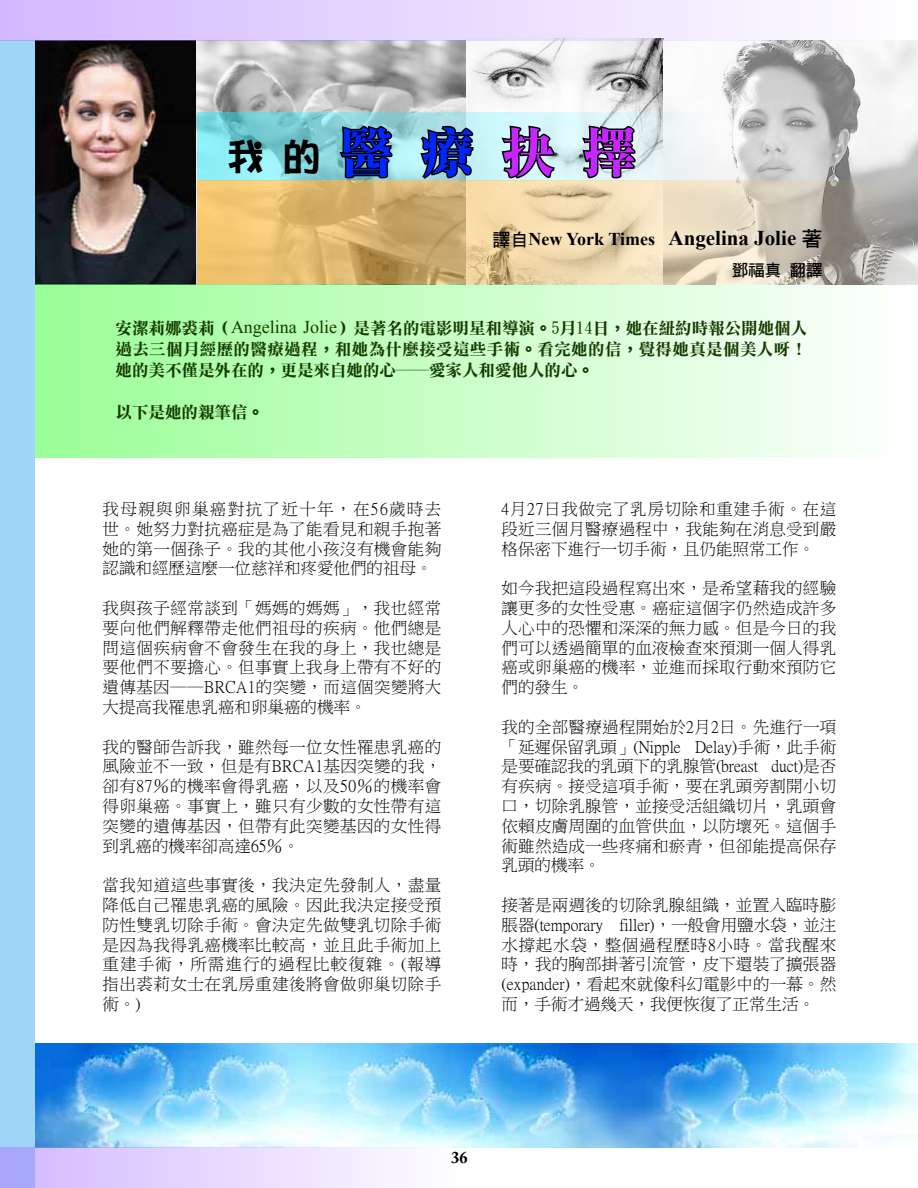
<style>
.page{position:relative;width:918px;height:1188px;background:#fff}
.page>*{position:absolute;margin:0;border:0;box-sizing:border-box;transform-origin:0 0}
.t1{font:37.5px "DFPOP1 W9 HK BF";color:#000}
.t2{font:700 21px "Times New Roman";color:#000}
.t3{font:16.5px/19.8px "P Ming Li U";letter-spacing:.015em;color:#000;text-align:justify}
.t4{font:16.5px/21px "DF Li Song Bd WIN BF";color:#163b00;text-align:justify}
.t5{font:16.5px "DF Hei Bd HK BF";color:#000}
.t6{font:700 16.5px "Adobe Caslon Pro";color:#000}
.s1{font-family:"DF Li Song Bd WIN BF";font-size:54px;color:#0026ff}
.s2{font-family:"DF Li Song Bd WIN BF";font-size:54px;color:#c626ff}
.s3{font-family:"DF Hei Bd HK BF";font-weight:400;font-size:18px}
.s4{font-size:18px}
.s5{font-family:"DF Hei Bd HK BF";font-weight:400}
.s6{font-family:"Times New Roman";font-size:18px}
</style>
<div class="page">
<img style="left:34px;top:40px;width:433px;height:244px">
<img style="left:467px;top:40px;width:451px;height:141px">
<svg style="left:197px;top:112px;width:524px;height:69px;background:#ace2e6"></svg>
<svg style="left:337px;top:122px;width:57px;height:58px;background:#3a575a"></svg>
<svg style="left:418px;top:81px;width:71px;height:100px;background:#92a8aa"></svg>
<svg style="left:499px;top:124px;width:57px;height:56px;background:#7d9395"></svg>
<svg style="left:579px;top:124px;width:84px;height:56px;background:#8f9b9c"></svg>
<svg style="left:197px;top:181px;width:721px;height:103px;background:#d9c195"></svg>
<div style="left:27px;top:284px;width:891px;height:174px;background:linear-gradient(to right,#99ff95,#fff)"></div>
<img style="left:34px;top:1044px;width:884px;height:103px">
<div style="left:0;top:40px;width:34px;height:1148px;background:#9fd5f9"></div>
<div style="left:0;top:0;width:918px;height:40px;background:linear-gradient(to right,#d3b8ff,#fefeff)"></div>
<svg style="left:0;top:1147px;width:465px;height:41px"></svg>
<p class="t1" style="left:227px;top:138px;width:411px">我 的 <span class="s1">醫 療</span> <span class="s2">抉 擇</span></p>
<p class="t2" style="left:492px;top:224px;width:332px"><span class="s3">譯自</span><span class="s4">New York Times</span> Angelina Jolie <span class="s5">著</span></p>
<p class="t5" style="left:732px;top:262px;width:92px">鄧福真 翻譯</p>
<p class="t4" style="left:116px;top:318px;width:693px">安潔莉娜裘莉（<span class="s6">Angelina Jolie</span>）是著名的電影明星和導演。5月14日，她在紐約時報公開她個人過去三個月經歷的醫療過程，和她為什麼接受這些手術。看完她的信，覺得她真是個美人呀！她的美不僅是外在的，更是來自她的心──愛家人和愛他人的心。</p>
<p class="t4" style="left:116px;top:402px;width:150px">以下是她的親筆信。</p>
<p class="t3" style="left:103px;top:499px;width:340px">我母親與卵巢癌對抗了近十年，在56歲時去世。她努力對抗癌症是為了能看見和親手抱著她的第一個孫子。我的其他小孩沒有機會能夠認識和經歷這麼一位慈祥和疼愛他們的祖母。</p>
<p class="t3" style="left:103px;top:598px;width:340px">我與孩子經常談到「媽媽的媽媽」，我也經常要向他們解釋帶走他們祖母的疾病。他們總是問這個疾病會不會發生在我的身上，我也總是要他們不要擔心。但事實上我身上帶有不好的遺傳基因──BRCA1的突變，而這個突變將大大提高我罹患乳癌和卵巢癌的機率。</p>
<p class="t3" style="left:103px;top:737px;width:340px">我的醫師告訴我，雖然每一位女性罹患乳癌的風險並不一致，但是有BRCA1基因突變的我，卻有87％的機率會得乳癌，以及50％的機率會得卵巢癌。事實上，雖只有少數的女性帶有這突變的遺傳基因，但帶有此突變基因的女性得到乳癌的機率卻高達65％。</p>
<p class="t3" style="left:103px;top:875px;width:340px">當我知道這些事實後，我決定先發制人，盡量降低自己罹患乳癌的風險。因此我決定接受預防性雙乳切除手術。會決定先做雙乳切除手術是因為我得乳癌機率比較高，並且此手術加上重建手術，所需進行的過程比較復雜。(報導指出裘莉女士在乳房重建後將會做卵巢切除手術。)</p>
<p class="t3" style="left:502px;top:499px;width:336px">4月27日我做完了乳房切除和重建手術。在這段近三個月醫療過程中，我能夠在消息受到嚴格保密下進行一切手術，且仍能照常工作。</p>
<p class="t3" style="left:502px;top:578px;width:336px">如今我把這段過程寫出來，是希望藉我的經驗讓更多的女性受惠。癌症這個字仍然造成許多人心中的恐懼和深深的無力感。但是今日的我們可以透過簡單的血液檢查來預測一個人得乳癌或卵巢癌的機率，並進而採取行動來預防它們的發生。</p>
<p class="t3" style="left:502px;top:717px;width:336px">我的全部醫療過程開始於2月2日。先進行一項「延遲保留乳頭」(Nipple Delay)手術，此手術是要確認我的乳頭下的乳腺管(breast duct)是否有疾病。接受這項手術，要在乳頭旁割開小切口，切除乳腺管，並接受活組織切片，乳頭會依賴皮膚周圍的血管供血，以防壞死。這個手術雖然造成一些疼痛和瘀青，但卻能提高保存乳頭的機率。</p>
<p class="t3" style="left:502px;top:895px;width:336px">接著是兩週後的切除乳腺組織，並置入臨時膨脹器(temporary filler)，一般會用鹽水袋，並注水撐起水袋，整個過程歷時8小時。當我醒來時，我的胸部掛著引流管，皮下還裝了擴張器(expander)，看起來就像科幻電影中的一幕。然而，手術才過幾天，我便恢復了正常生活。</p>
<p class="t6" style="left:451px;top:1147px;width:18px">36</p>
</div>
